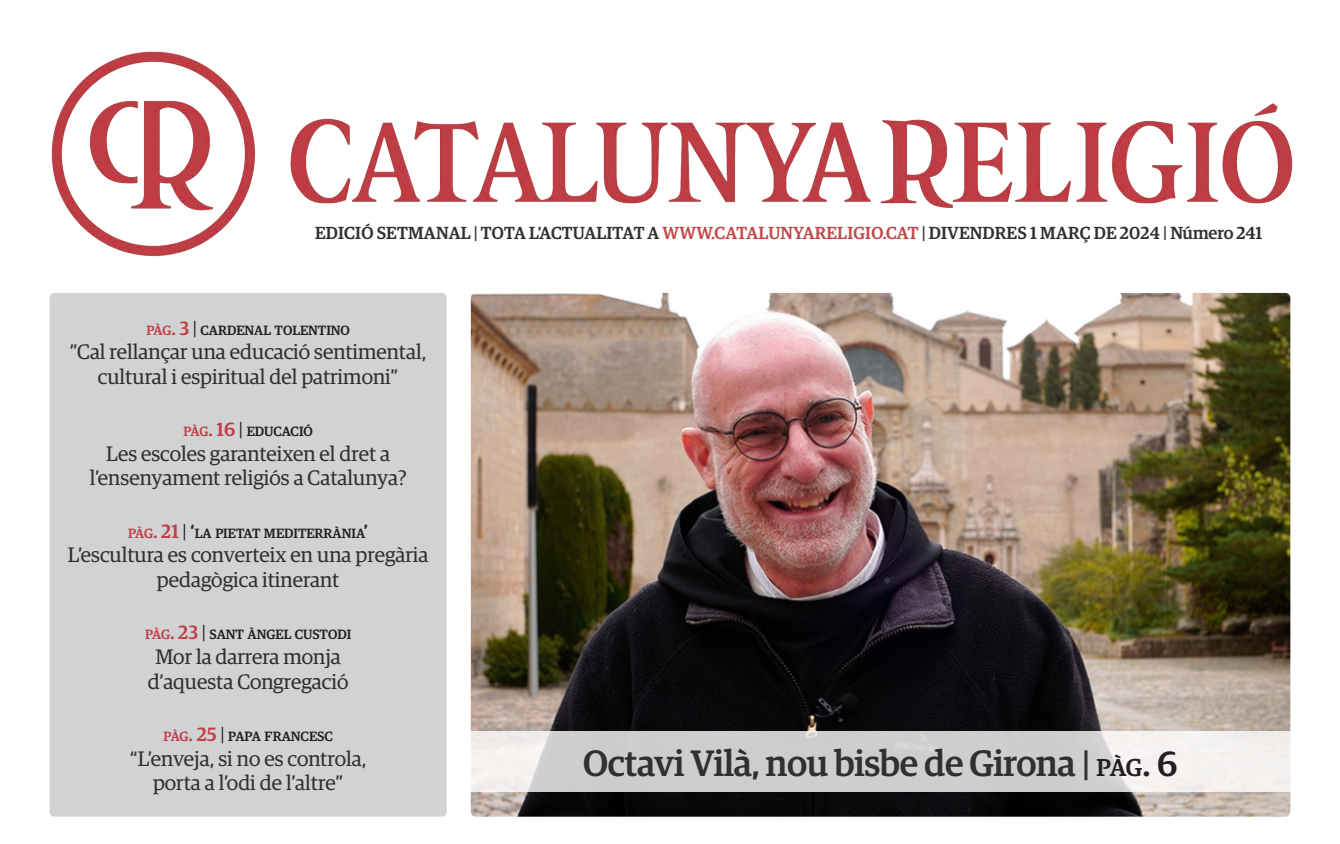
<style>
.page{position:relative;width:1340px;height:844px;background:#fff}
.page>*{position:absolute;margin:0;border:0;box-sizing:border-box;transform-origin:0 0}
.t1{font:500 36.75px "Guardian Egyp";letter-spacing:-.01em;color:#312f30}
.t2{font:21px/24.5px "Guardian Egyp";color:#312f30;text-align:center}
.t3{font:500 17.5px "Guardian Egyp";letter-spacing:.01em;color:#312f30}
.t4{font:500 13.47px "Guardian Egyp";color:#231f20}
.s1{color:#3e3e3f}
.s2{color:#c2474a}
.s3{color:#c03e45}
.s4{font-size:19.25px;color:#c03e45}
.s5{font-weight:400;font-size:19.25px}
.s6{font-size:19.25px}
.s7{font-size:35px}
.s8{font-size:24.5px;color:#231f20}
.s9{font-size:35px;color:#231f20}
</style>
<div class="page">
<img style="left:51px;top:51px;width:1242px;height:206px">
<img style="left:471px;top:293px;width:819px;height:523px">
<div style="left:50px;top:293px;width:396px;height:523px;background:#d1d2d4;border-radius:5px"></div>
<svg style="left:471px;top:731px;width:819px;height:60px;fill:#cecece"></svg>
<p class="t3" style="left:315px;top:220px;width:948px">EDICIÓ SETMANAL <span class="s1">|</span> TOTA L’ACTUALITAT A <span class="s2">WWW.CATALUNYARELIGIO.CAT</span> <span class="s1">|</span> DIVENDRES 1 MARÇ DE 2024 <span class="s1">|</span> Número 241</p>
<p class="t4" style="left:146px;top:320px;width:205px"><span class="s3">PÀG</span><span class="s4">. 3</span> <span class="s5">|</span> CARDENAL TOLENTINO</p>
<p class="t2" style="left:70px;top:338px;width:358px">”Cal rellançar una educació sentimental, cultural i espiritual del patrimoni”</p>
<p class="t4" style="left:183px;top:422px;width:131px"><span class="s3">PÀG</span><span class="s4">. 16</span> <span class="s5">|</span> EDUCACIÓ</p>
<p class="t2" style="left:90px;top:440px;width:318px">Les escoles garanteixen el dret a l’ensenyament religiós a Catalunya?</p>
<p class="t4" style="left:128px;top:523px;width:242px"><span class="s3">PÀG</span><span class="s4">. 21</span> <span class="s5">|</span> <span class="s6">‘</span>LA PIETAT MEDITERRÀNIA<span class="s6">’</span></p>
<p class="t2" style="left:68px;top:541px;width:362px">L’escultura es converteix en una pregària pedagògica itinerant</p>
<p class="t4" style="left:145px;top:625px;width:208px"><span class="s3">PÀG</span><span class="s4">. 23</span> <span class="s5">|</span> SANT ÀNGEL CUSTODI</p>
<p class="t2" style="left:148px;top:643px;width:202px">Mor la darrera monja d’aquesta Congregació</p>
<p class="t4" style="left:163px;top:726px;width:171px"><span class="s3">PÀG</span><span class="s4">. 25</span> <span class="s5">|</span> PAPA FRANCESC</p>
<p class="t2" style="left:130px;top:744px;width:238px">“L’enveja, si no es controla, porta a l’odi de l’altre”</p>
<p class="t1" style="left:583px;top:737px;width:596px">Octavi Vilà, nou bisbe de Girona <span class="s7">|</span> <span class="s8">PÀG</span><span class="s9">. 6</span></p>
</div>
